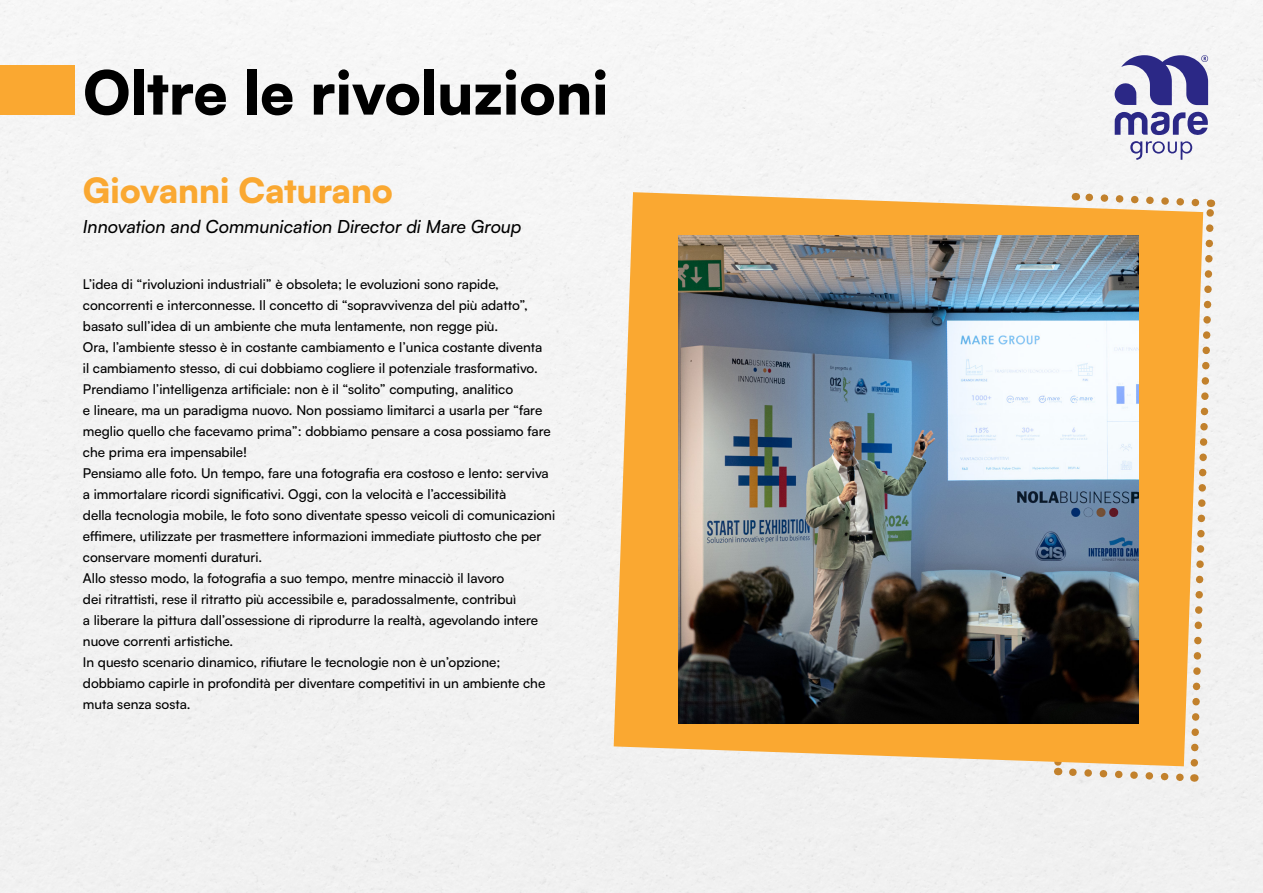
<style>
.page{position:relative;width:1263px;height:893px;background:#f3f3f3}
.page>*{position:absolute;margin:0;border:0;box-sizing:border-box;transform-origin:0 0}
.t1{font:900 60px "Satoshi";color:#000}
.t2{font:900 34.5px "Satoshi";color:#faa831}
.t3{font:italic 500 18px "Satoshi";color:#000}
.t4{font:500 13.5px/21px "Satoshi";color:#000}
</style>
<div class="page">
<div style="left:0;top:65px;width:74px;height:50px;background:#faa831"></div>
<svg style="left:1050px;top:189px;width:168px;height:596px"></svg>
<svg style="left:614px;top:192px;width:589px;height:574px;fill:#faa831"></svg>
<img style="left:679px;top:235px;width:459px;height:488px">
<svg style="left:1115px;top:111px;width:93px;height:49px"></svg>
<svg style="left:1114px;top:55px;width:94px;height:50px"></svg>
<h1 class="t1" style="left:83px;top:47px;width:527px">Oltre le rivoluzioni</h1>
<h2 class="t2" style="left:83px;top:164px;width:312px">Giovanni Caturano</h2>
<h3 class="t3" style="left:83px;top:214px;width:440px">Innovation and Communication Director di Mare Group</h3>
<p class="t4" style="left:83px;top:273px;width:474px">L’idea di “rivoluzioni industriali” è obsoleta; le evoluzioni sono rapide, concorrenti e interconnesse. Il concetto di “sopravvivenza del più adatto”, basato sull’idea di un ambiente che muta lentamente, non regge più.<br>Ora, l’ambiente stesso è in costante cambiamento e l’unica costante diventa<br>il cambiamento stesso, di cui dobbiamo cogliere il potenziale trasformativo.<br>Prendiamo l’intelligenza artificiale: non è il “solito” computing, analitico<br>e lineare, ma un paradigma nuovo. Non possiamo limitarci a usarla per “fare meglio quello che facevamo prima”: dobbiamo pensare a cosa possiamo fare che prima era impensabile!<br>Pensiamo alle foto. Un tempo, fare una fotografia era costoso e lento: serviva a immortalare ricordi significativi. Oggi, con la velocità e l’accessibilità<br>della tecnologia mobile, le foto sono diventate spesso veicoli di comunicazioni effimere, utilizzate per trasmettere informazioni immediate piuttosto che per conservare momenti duraturi.<br>Allo stesso modo, la fotografia a suo tempo, mentre minacciò il lavoro<br>dei ritrattisti, rese il ritratto più accessibile e, paradossalmente, contribuì<br>a liberare la pittura dall’ossessione di riprodurre la realtà, agevolando intere nuove correnti artistiche.<br>In questo scenario dinamico, rifiutare le tecnologie non è un’opzione; dobbiamo capirle in profondità per diventare competitivi in un ambiente che muta senza sosta.</p>
</div>
